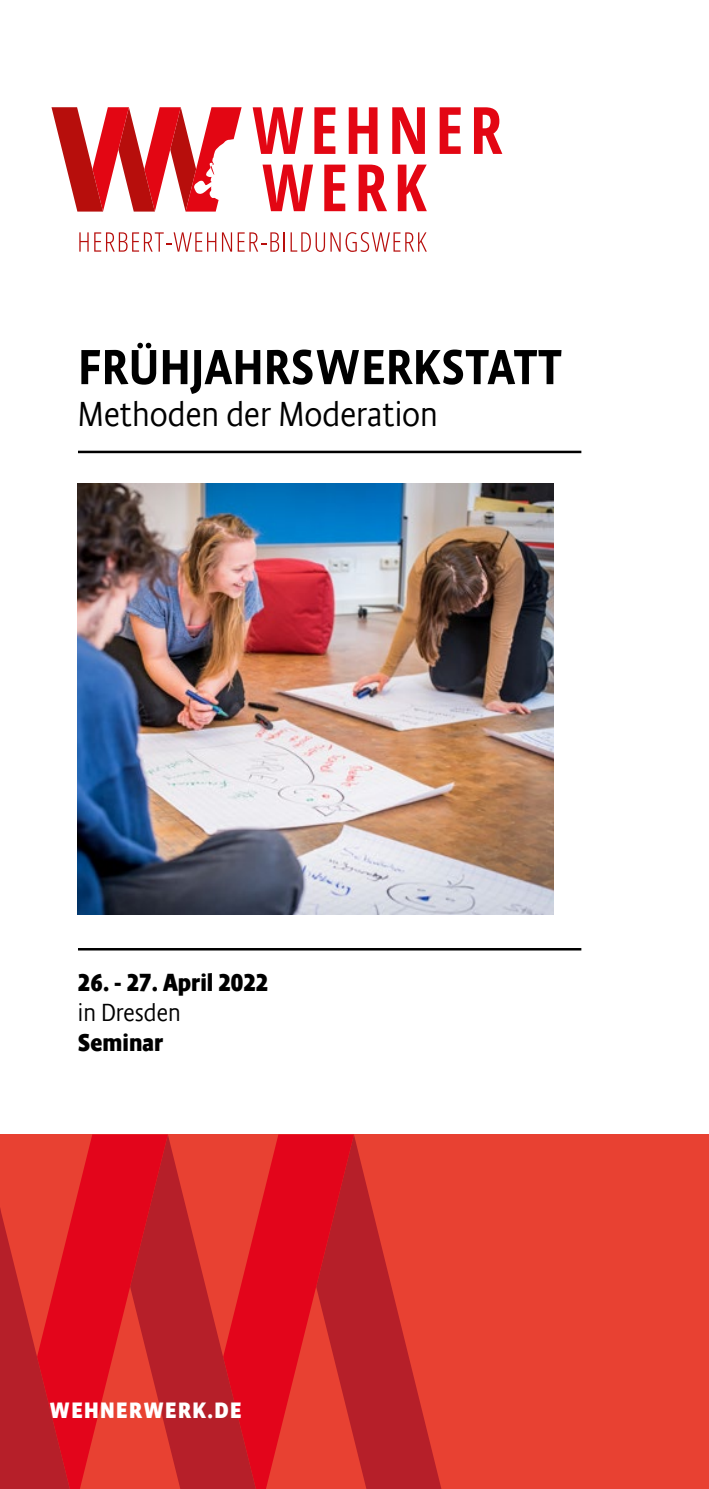
<style>
.page{position:relative;width:709px;height:1489px;background:#fff}
.page>*{position:absolute;margin:0;border:0;box-sizing:border-box;transform-origin:0 0}
.t1{font:500 50px "Absara Sans Headline Offc";color:#000}
.t2{font:300 35px "Absara Sans Headline Offc";color:#000}
.t3{font:700 25px "Absara Sans Headline Offc";color:#000}
.t4{font:300 25px "Absara Sans Headline Offc";color:#000}
.t5{font:700 22.5px "Absara Sans Headline Offc";letter-spacing:.06em;color:#fff}
</style>
<div class="page">
<svg style="left:51px;top:107px;width:190px;height:104px"></svg>
<svg style="left:253px;top:107px;width:50px;height:47px"></svg>
<svg style="left:314px;top:107px;width:21px;height:47px"></svg>
<svg style="left:349px;top:107px;width:28px;height:47px"></svg>
<svg style="left:392px;top:107px;width:33px;height:47px"></svg>
<svg style="left:439px;top:107px;width:21px;height:47px"></svg>
<svg style="left:474px;top:107px;width:28px;height:47px"></svg>
<svg style="left:262px;top:165px;width:51px;height:46px"></svg>
<svg style="left:324px;top:165px;width:21px;height:46px"></svg>
<svg style="left:358px;top:165px;width:29px;height:46px"></svg>
<svg style="left:398px;top:165px;width:29px;height:46px"></svg>
<svg style="left:79px;top:232px;width:137px;height:20px"></svg>
<svg style="left:222px;top:232px;width:10px;height:20px"></svg>
<svg style="left:238px;top:232px;width:189px;height:20px"></svg>
<div style="left:0;top:1134px;width:709px;height:354px;background:#e84132"></div>
<svg style="left:354px;top:1135px;width:87px;height:353px"></svg>
<svg style="left:256px;top:1134px;width:98px;height:354px;fill:#e3051b"></svg>
<svg style="left:168px;top:1136px;width:88px;height:352px"></svg>
<svg style="left:70px;top:1134px;width:98px;height:354px;fill:#e3051b"></svg>
<svg style="left:0;top:1208px;width:70px;height:280px"></svg>
<img style="left:78px;top:483px;width:475px;height:431px">
<hr style="left:78px;top:948px;width:503px;height:2px;background:#000">
<hr style="left:78px;top:450px;width:503px;height:3px;background:#000">
<h1 class="t1" style="left:78px;top:337px;width:485px">FRÜHJAHRSWERKSTATT</h1>
<h2 class="t2" style="left:78px;top:393px;width:361px">Methoden der Moderation</h2>
<p class="t3" style="left:78px;top:966px;width:192px">26. - 27. April 2022</p>
<p class="t4" style="left:78px;top:996px;width:104px">in Dresden</p>
<p class="t3" style="left:78px;top:1026px;width:87px">Seminar</p>
<p class="t5" style="left:50px;top:1396px;width:193px">WEHNERWERK.DE</p>
</div>
